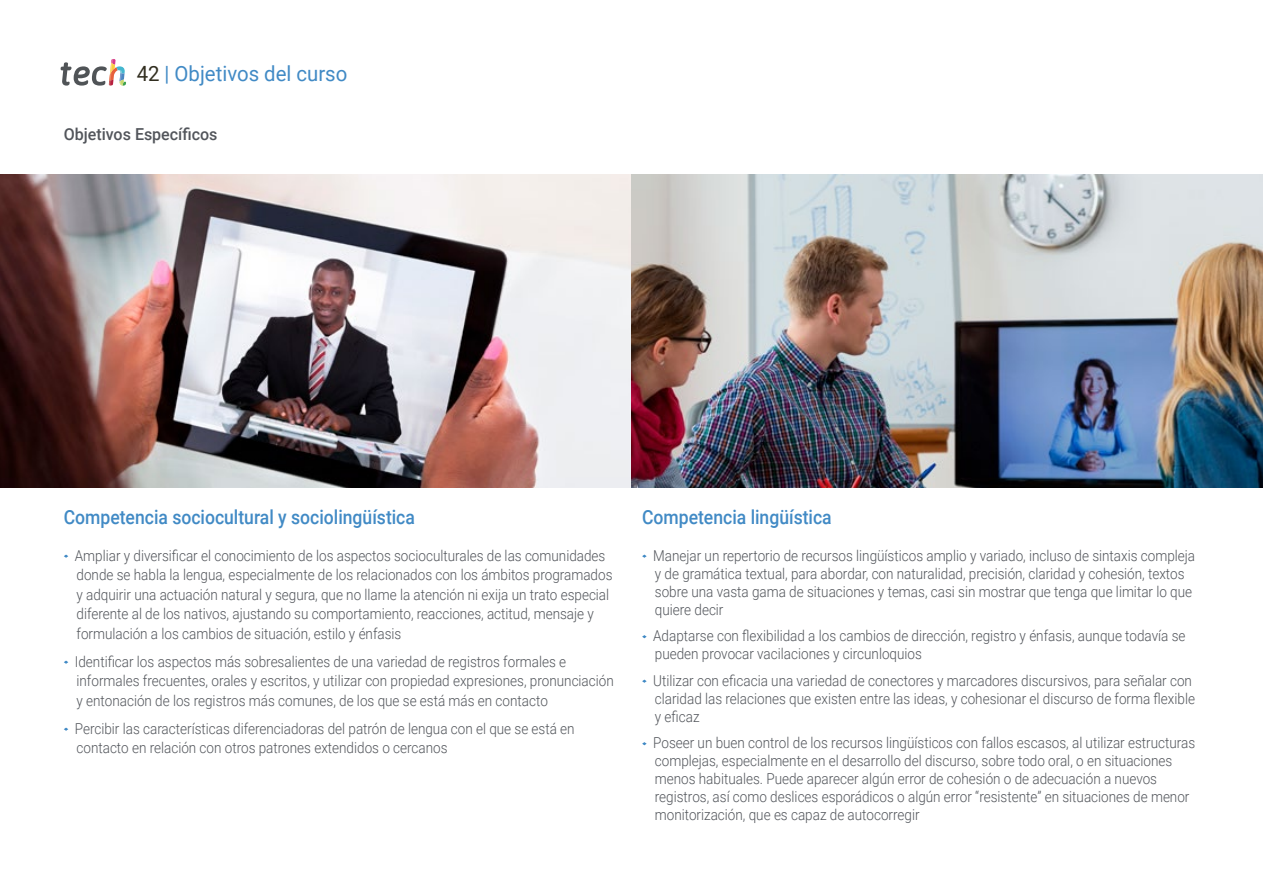
<style>
.page{position:relative;width:1263px;height:893px;background:#fff}
.page>*{position:absolute;margin:0;border:0;box-sizing:border-box;transform-origin:0 0}
.t1{font:21px "Roboto";color:#418ac5}
.t2{font:500 19.5px "Roboto";color:#418ac5;scale:.9 1}
.t3{font:500 16.5px "Roboto";color:#52555b}
.t4{font:300 15px/18px "Roboto";color:#52555b;scale:.9 1}
.s1{color:#312e20}
</style>
<div class="page">
<svg style="left:61px;top:59px;width:65px;height:27px"></svg>
<svg style="left:642px;top:555px;width:5px;height:3px"></svg>
<svg style="left:642px;top:635px;width:5px;height:3px"></svg>
<svg style="left:642px;top:680px;width:5px;height:3px"></svg>
<svg style="left:642px;top:742px;width:5px;height:3px"></svg>
<img style="left:0;top:174px;width:1263px;height:313px">
<h1 class="t1" style="left:137px;top:59px;width:212px"><span class="s1">42</span> | Objetivos del curso</h1>
<p class="t3" style="left:64px;top:123px;width:155px">Objetivos Específicos</p>
<h2 class="t2" style="left:64px;top:504px;width:392px">Competencia sociocultural y sociolingüística</h2>
<p class="t4" style="left:75px;top:545px;width:599px;line-height:19.5px">Ampliar y diversificar el conocimiento de los aspectos socioculturales de las comunidades donde se habla la lengua, especialmente de los relacionados con los ámbitos programados y adquirir una actuación natural y segura, que no llame la atención ni exija un trato especial diferente al de los nativos, ajustando su comportamiento, reacciones, actitud, mensaje y formulación a los cambios de situación, estilo y énfasis</p>
<p class="t4" style="left:75px;top:651px;width:600px;line-height:19.5px">Identificar los aspectos más sobresalientes de una variedad de registros formales e informales frecuentes, orales y escritos, y utilizar con propiedad expresiones, pronunciación y entonación de los registros más comunes, de los que se está más en contacto</p>
<p class="t4" style="left:75px;top:718px;width:557px;line-height:19.5px">Percibir las características diferenciadoras del patrón de lengua con el que se está en contacto en relación con otros patrones extendidos o cercanos</p>
<h2 class="t2" style="left:642px;top:504px;width:212px">Competencia lingüística</h2>
<p class="t4" style="left:653px;top:546px;width:604px">Manejar un repertorio de recursos lingüísticos amplio y variado, incluso de sintaxis compleja y de gramática textual, para abordar, con naturalidad, precisión, claridad y cohesión, textos sobre una vasta gama de situaciones y temas, casi sin mostrar que tenga que limitar lo que quiere decir</p>
<p class="t4" style="left:653px;top:626px;width:593px">Adaptarse con flexibilidad a los cambios de dirección, registro y énfasis, aunque todavía se pueden provocar vacilaciones y circunloquios</p>
<p class="t4" style="left:653px;top:671px;width:603px">Utilizar con eficacia una variedad de conectores y marcadores discursivos, para señalar con claridad las relaciones que existen entre las ideas, y cohesionar el discurso de forma flexible y eficaz</p>
<p class="t4" style="left:653px;top:733px;width:604px">Poseer un buen control de los recursos lingüísticos con fallos escasos, al utilizar estructuras complejas, especialmente en el desarrollo del discurso, sobre todo oral, o en situaciones menos habituales. Puede aparecer algún error de cohesión o de adecuación a nuevos registros, así como deslices esporádicos o algún error “resistente” en situaciones de menor monitorización, que es capaz de autocorregir</p>
</div>
